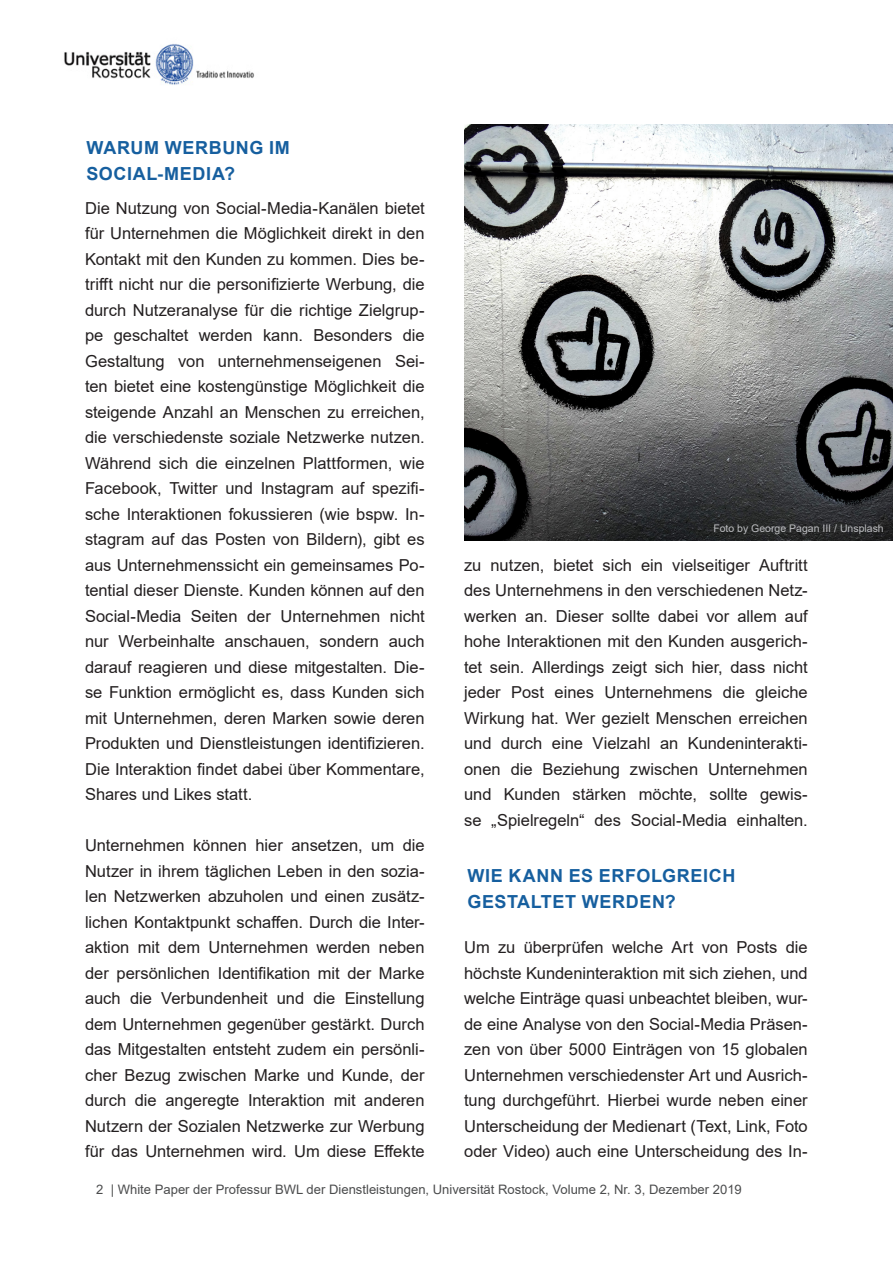
<style>
.page{position:relative;width:893px;height:1263px;background:#fff}
.page>*{position:absolute;margin:0;border:0;box-sizing:border-box;transform-origin:0 0}
.t1{font:700 18px "Arial";letter-spacing:.035em;color:#165f9f}
.t2{font:16.5px/25.5px "Arial";color:#231f20;text-align:justify}
.t3{font:13.05px "Arial";color:#4b4c4d}
.t4{font:10.5px "Arial";color:#bcbdc0}
</style>
<div class="page">
<img style="left:64px;top:44px;width:191px;height:41px">
<img style="left:464px;top:124px;width:429px;height:416px">
<p class="t1" style="left:86px;top:135px;width:205px">WARUM WERBUNG IM</p>
<p class="t1" style="left:86px;top:161px;width:150px">SOCIAL-MEDIA?</p>
<p class="t2" style="left:85px;top:195px;width:341px">Die Nutzung von Social-Media-Kanälen bietet für Unternehmen die Möglichkeit direkt in den Kontakt mit den Kunden zu kommen. Dies be&shy;trifft nicht nur die personifizierte Werbung, die durch Nutzeranalyse für die richtige Zielgrup&shy;pe geschaltet werden kann. Besonders die Gestaltung von unternehmenseigenen Sei&shy;ten bietet eine kostengünstige Möglichkeit die steigende Anzahl an Menschen zu erreichen, die verschiedenste soziale Netzwerke nutzen.<br>Während sich die einzelnen Plattformen, wie Facebook, Twitter und Instagram auf spezifi&shy;sche Interaktionen fokussieren (wie bspw. In&shy;stagram auf das Posten von Bildern), gibt es aus Unternehmenssicht ein gemeinsames Po&shy;tential dieser Dienste. Kunden können auf den Social-Media Seiten der Unternehmen nicht nur Werbeinhalte anschauen, sondern auch darauf reagieren und diese mitgestalten. Die&shy;se Funktion ermöglicht es, dass Kunden sich mit Unternehmen, deren Marken sowie deren Produkten und Dienstleistungen identifizieren.<br>Die Interaktion findet dabei über Kommentare, Shares und Likes statt.</p>
<p class="t2" style="left:85px;top:832px;width:341px">Unternehmen können hier ansetzen, um die Nutzer in ihrem täglichen Leben in den sozia&shy;len Netzwerken abzuholen und einen zusätz&shy;lichen Kontaktpunkt schaffen. Durch die Inter&shy;aktion mit dem Unternehmen werden neben der persönlichen Identifikation mit der Marke auch die Verbundenheit und die Einstellung dem Unternehmen gegenüber gestärkt. Durch das Mitgestalten entsteht zudem ein persönli&shy;cher Bezug zwischen Marke und Kunde, der durch die angeregte Interaktion mit anderen Nutzern der Sozialen Netzwerke zur Werbung für das Unternehmen wird. Um diese Effekte</p>
<p class="t3" style="left:96px;top:1181px;width:647px">2 | White Paper der Professur BWL der Dienstleistungen, Universität Rostock, Volume 2, Nr. 3, Dezember 2019</p>
<p class="t4" style="left:713px;top:521px;width:172px">Foto by George Pagan III / Unsplash</p>
<p class="t2" style="left:464px;top:552px;width:345px">zu nutzen, bietet sich ein vielseitiger Auftritt des Unternehmens in den verschiedenen Netz&shy;werken an. Dieser sollte dabei vor allem auf hohe Interaktionen mit den Kunden ausgerich&shy;tet sein. Allerdings zeigt sich hier, dass nicht jeder Post eines Unternehmens die gleiche Wirkung hat. Wer gezielt Menschen erreichen und durch eine Vielzahl an Kundeninterakti&shy;onen die Beziehung zwischen Unternehmen und Kunden stärken möchte, sollte gewis&shy;se „Spielregeln“ des Social-Media einhalten.</p>
<p class="t1" style="left:467px;top:863px;width:269px">WIE KANN ES ERFOLGREICH</p>
<p class="t1" style="left:467px;top:889px;width:210px">GESTALTET WERDEN?</p>
<p class="t2" style="left:464px;top:935px;width:345px">Um zu überprüfen welche Art von Posts die höchste Kundeninteraktion mit sich ziehen, und welche Einträge quasi unbeachtet bleiben, wur&shy;de eine Analyse von den Social-Media Präsen&shy;zen von über 5000 Einträgen von 15 globalen Unternehmen verschiedenster Art und Ausrich&shy;tung durchgeführt. Hierbei wurde neben einer Unterscheidung der Medienart (Text, Link, Foto oder Video) auch eine Unterscheidung des In-</p>
</div>
